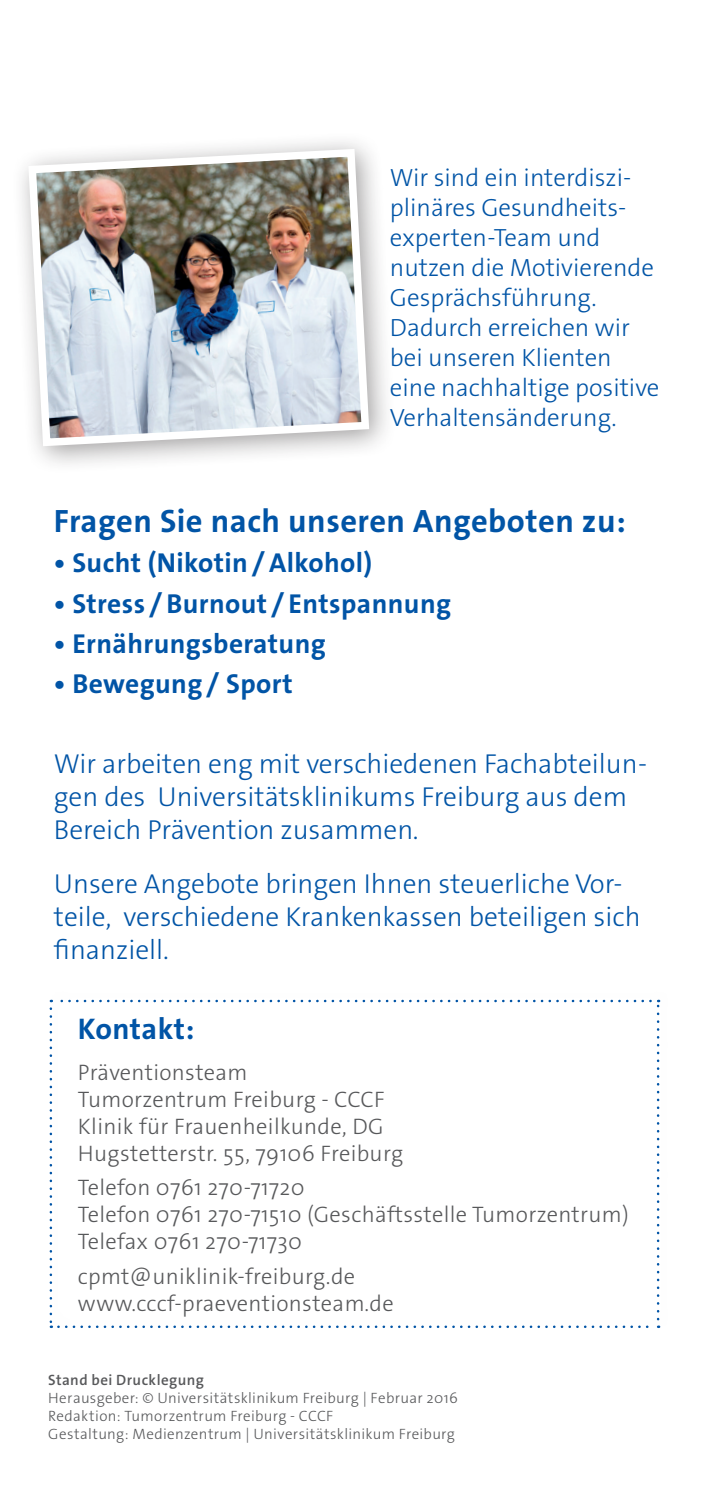
<style>
.page{position:relative;width:709px;height:1489px;background:#fff}
.page>*{position:absolute;margin:0;border:0;box-sizing:border-box;transform-origin:0 0}
.t1{font:700 32.5px "The Sans Os F";letter-spacing:.015em;color:#0154a6}
.t2{font:700 30px "The Sans Os F";letter-spacing:.015em;color:#0154a6}
.t3{font:300 27.5px/33px "The Sans Os F";color:#0154a6}
.t4{font:700 27.5px "The Sans Os F";letter-spacing:.015em;color:#0154a6}
.t5{font:300 25px/30px "The Sans Os F";color:#0154a6}
.t6{font:300 22.5px/27px "The Sans Os F";letter-spacing:.015em;color:#57585a}
.t7{font:300 15px/18px "The Sans Os F";letter-spacing:.02em;color:#57585a}
.t8{font:600 15px "The Sans Os F";letter-spacing:.03em;color:#57585a}
</style>
<div class="page">
<svg style="left:50px;top:1008px;width:2px;height:319px"></svg>
<svg style="left:58px;top:1325px;width:601px;height:2px"></svg>
<svg style="left:657px;top:999px;width:2px;height:320px"></svg>
<svg style="left:51px;top:999px;width:599px;height:3px"></svg>
<div style="left:10px;top:131px;width:387px;height:343px;background:#231f20;opacity:.43"></div>
<img style="left:24px;top:145px;width:349px;height:305px">
<p class="t5" style="left:390px;top:163px;width:271px">Wir sind ein interdiszi&shy;plinäres Gesundheits&shy;experten-Team und nutzen die Motivierende<br>Gesprächsführung.<br>Dadurch erreichen wir bei unseren Klienten eine nachhaltige positive<br>Verhaltensänderung.</p>
<h1 class="t1" style="left:54px;top:500px;width:573px">Fragen Sie nach unseren Angeboten zu:</h1>
<p class="t4" style="left:54px;top:545px;width:320px">• Sucht (Nikotin /Alkohol)</p>
<p class="t4" style="left:54px;top:585px;width:399px">• Stress / Burnout / Entspannung</p>
<p class="t4" style="left:54px;top:625px;width:273px">• Ernährungsberatung</p>
<p class="t4" style="left:54px;top:666px;width:240px">• Bewegung / Sport</p>
<p class="t3" style="left:54px;top:747px;width:594px">Wir arbeiten eng mit verschiedenen Fachabteilun&shy;gen des Universitätsklinikums Freiburg aus dem<br>Bereich Prävention zusammen.</p>
<p class="t3" style="left:54px;top:867px;width:588px">Unsere Angebote bringen Ihnen steuerliche Vor&shy;teile, verschiedene Krankenkassen beteiligen sich finanziell.</p>
<h2 class="t2" style="left:78px;top:1009px;width:118px">Kontakt:</h2>
<p class="t6" style="left:78px;top:1059px;width:326px">Präventionsteam<br>Tumorzentrum Freiburg - CCCF<br>Klinik für Frauenheilkunde, DG<br>Hugstetterstr. 55, 79106 Freiburg</p>
<p class="t6" style="left:78px;top:1174px;width:552px">Telefon 0761 270-71720<br>Telefon 0761 270-71510 (Geschäftsstelle Tumorzentrum)<br>Telefax 0761 270-71730</p>
<p class="t6" style="left:78px;top:1262px;width:317px">cpmt@uniklinik-freiburg.de www.cccf-praeventionsteam.de</p>
<p class="t8" style="left:48px;top:1369px;width:157px">Stand bei Drucklegung</p>
<p class="t7" style="left:48px;top:1388px;width:411px">Herausgeber: © Universitätsklinikum Freiburg | Februar 2016<br>Redaktion: Tumorzentrum Freiburg - CCCF<br>Gestaltung: Medienzentrum | Universitätsklinikum Freiburg</p>
</div>
